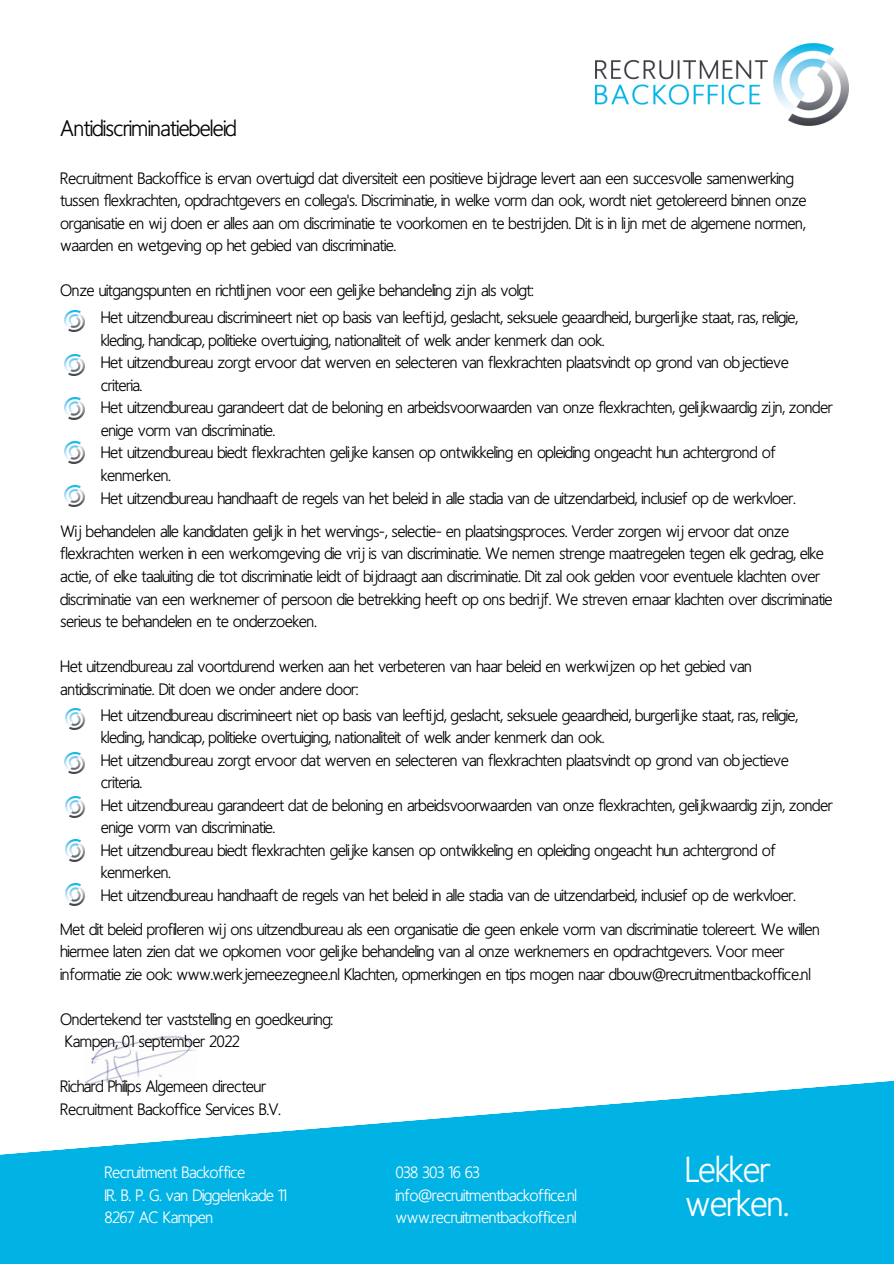
<style>
.page{position:relative;width:894px;height:1264px;background:#fff}
.page>*{position:absolute;margin:0;border:0;box-sizing:border-box;transform-origin:0 0}
.t1{font:36px/33.8px "Homizio Nova";color:#fff}
.t2{font:22.5px "Homizio Nova";color:#000}
.t3{font:16.5px/22.5px "Homizio Nova";color:#000}
.t4{font:16.5px/22.5px "Homizio Nova";color:#fff}
</style>
<div class="page">
<img style="left:595px;top:43px;width:252px;height:82px">
<svg style="left:0;top:1081px;width:893px;height:182px;fill:#00b3e4"></svg>
<img style="left:65px;top:310px;width:19px;height:22px">
<img style="left:65px;top:354px;width:19px;height:22px">
<img style="left:65px;top:398px;width:19px;height:21px">
<img style="left:65px;top:442px;width:19px;height:21px">
<img style="left:65px;top:485px;width:19px;height:22px">
<img style="left:65px;top:708px;width:19px;height:22px">
<img style="left:65px;top:752px;width:19px;height:21px">
<img style="left:65px;top:796px;width:19px;height:21px">
<img style="left:65px;top:839px;width:19px;height:22px">
<img style="left:65px;top:883px;width:19px;height:22px">
<img style="left:85px;top:1036px;width:111px;height:50px">
<h2 class="t2" style="left:61px;top:120px;width:177px">Antidiscriminatiebeleid</h2>
<p class="t3" style="left:61px;top:168px;width:747px">Recruitment Backoffice is ervan overtuigd dat diversiteit een positieve bijdrage levert aan een succesvole samenwerking tussen flexkrachten, opdrachtgevers en colega's. Discriminatie, in welke vorm dan ook, wordt niet getolereerd binnen onze organisatie en wij doen er ales aan om discriminatie te voorkomen en te bestrijden. Dit is in lijn met de algemene normen, waarden en wetgeving op het gebied van discriminatie.</p>
<p class="t3" style="left:61px;top:281px;width:474px">Onze uitgangspunten en richtlijnen voor een gelijke behandeling zijn als volgt:</p>
<p class="t3" style="left:101px;top:308px;width:732px">Het uitzendbureau discrimineert niet op basis van leeftijd, geslacht, seksuele geaardheid, burgerlijke staat, ras, religie, kleding, handicap, politieke overtuiging, nationaliteit of welk ander kenmerk dan ook.<br>Het uitzendbureau zorgt ervoor dat werven en selecteren van flexkrachten plaatsvindt op grond van objectieve criteria.<br>Het uitzendbureau garandeert dat de beloning en arbeidsvoorwaarden van onze flexkrachten, gelijkwaardig zijn, zonder enige vorm van discriminatie.<br>Het uitzendbureau biedt flexkrachten gelijke kansen op ontwikkeling en opleiding ongeacht hun achtergrond of kenmerken.<br>Het uitzendbureau handhaaft de regels van het beleid in ale stadia van de uitzendarbeid, inclusief op de werkvloer.</p>
<p class="t3" style="left:61px;top:521px;width:773px">Wij behandelen ale kandidaten gelijk in het wervings-, selectie- en plaatsingsproces. Verder zorgen wij ervoor dat onze flexkrachten werken in een werkomgeving die vrij is van discriminatie. We nemen strenge maatregelen tegen elk gedrag, elke actie, of elke taaluiting die tot discriminatie leidt of bijdraagt aan discriminatie. Dit zal ook gelden voor eventuele klachten over discriminatie van een werknemer of persoon die betrekking heeft op ons bedrijf. We streven ernaar klachten over discriminatie serieus te behandelen en te onderzoeken.</p>
<p class="t3" style="left:61px;top:656px;width:692px">Het uitzendbureau zal voortdurend werken aan het verbeteren van haar beleid en werkwijzen op het gebied van antidiscriminatie. Dit doen we onder andere door:</p>
<p class="t3" style="left:101px;top:705px;width:732px">Het uitzendbureau discrimineert niet op basis van leeftijd, geslacht, seksuele geaardheid, burgerlijke staat, ras, religie, kleding, handicap, politieke overtuiging, nationaliteit of welk ander kenmerk dan ook.<br>Het uitzendbureau zorgt ervoor dat werven en selecteren van flexkrachten plaatsvindt op grond van objectieve criteria.<br>Het uitzendbureau garandeert dat de beloning en arbeidsvoorwaarden van onze flexkrachten, gelijkwaardig zijn, zonder enige vorm van discriminatie.<br>Het uitzendbureau biedt flexkrachten gelijke kansen op ontwikkeling en opleiding ongeacht hun achtergrond of kenmerken.<br>Het uitzendbureau handhaaft de regels van het beleid in ale stadia van de uitzendarbeid, inclusief op de werkvloer.</p>
<p class="t3" style="left:61px;top:919px;width:760px">Met dit beleid profileren wij ons uitzendbureau als een organisatie die geen enkele vorm van discriminatie tolereert. We wilen hiermee laten zien dat we opkomen voor gelijke behandeling van al onze werknemers en opdrachtgevers. Voor meer informatie zie ook: www.werkjemeezegnee.nl Klachten, opmerkingen en tips mogen naar dbouw@recruitmentbackoffice.nl</p>
<p class="t3" style="left:61px;top:1009px;width:274px">Ondertekend ter vaststeling en goedkeuring:<br>Kampen, 01 september 2022</p>
<p class="t3" style="left:61px;top:1076px;width:222px">Richard Philips Algemeen directeur<br>Recruitment Backoffice Services B.V.</p>
<p class="t4" style="left:105px;top:1162px;width:184px">Recruitment Backoffice<br>IR. B. P. G. van Diggelenkade 11<br>8267 AC Kampen</p>
<p class="t4" style="left:395px;top:1162px;width:182px">038 303 16 63 info@recruitmentbackoffice.nl www.recruitmentbackoffice.nl</p>
<h1 class="t1" style="left:685px;top:1156px;width:104px">Lekker werken.</h1>
</div>
